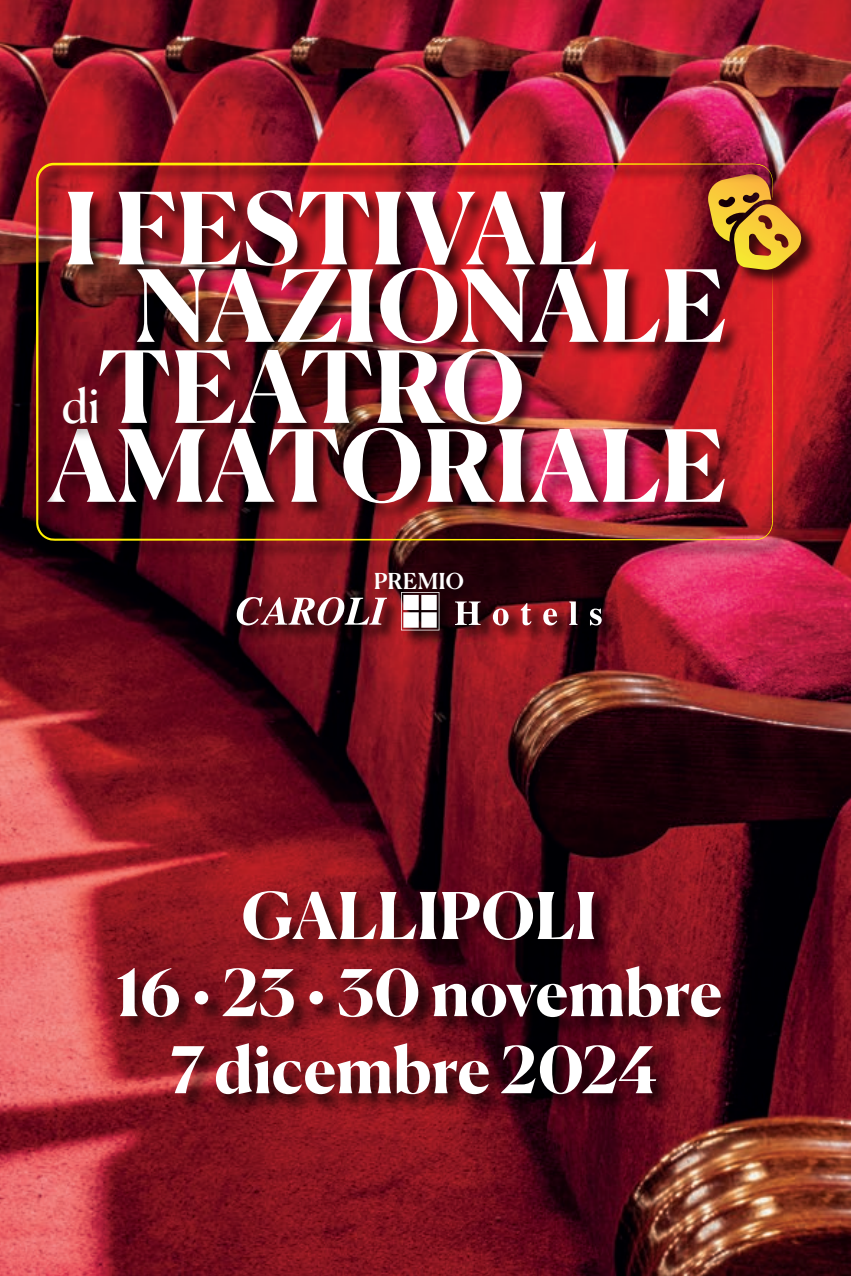
<style>
.page{position:relative;width:851px;height:1276px;background:#fff}
.page>*{position:absolute;margin:0;border:0;box-sizing:border-box;transform-origin:0 0}
.t1{font:700 99px "Canela";color:#fff}
.t2{font:700 64.2px/77.1px "Canela";color:#fff;text-align:center}
.t3{font:46.8px "Canela";color:#fff}
.t4{font:500 21.9px "Canela Text";color:#fff}
</style>
<div class="page">
<img style="left:0;top:0;width:850px;height:1276px">
<img style="left:795px;top:169px;width:29px;height:123px">
<svg style="left:795px;top:174px;width:6px;height:96px"></svg>
<img style="left:32px;top:158px;width:763px;height:405px">
<img style="left:36px;top:162px;width:738px;height:379px">
<img style="left:111px;top:877px;width:636px;height:257px">
<img style="left:369px;top:564px;width:116px;height:23px">
<img style="left:232px;top:587px;width:392px;height:66px">
<svg style="left:237px;top:597px;width:150px;height:28px"></svg>
<svg style="left:455px;top:601px;width:25px;height:24px"></svg>
<svg style="left:493px;top:608px;width:15px;height:17px"></svg>
<svg style="left:520px;top:603px;width:11px;height:22px"></svg>
<svg style="left:543px;top:608px;width:14px;height:17px"></svg>
<svg style="left:569px;top:601px;width:8px;height:24px"></svg>
<svg style="left:401px;top:592px;width:38px;height:38px"></svg>
<svg style="left:590px;top:608px;width:11px;height:17px"></svg>
<h1 class="t1" style="left:64px;top:151px;width:535px">I FESTIVAL</h1>
<h1 class="t1" style="left:136px;top:228px;width:592px">NAZIONALE</h1>
<h1 class="t1" style="left:97px;top:309px;width:428px">TEATRO</h1>
<h1 class="t1" style="left:47px;top:388px;width:680px">AMATORIALE</h1>
<p class="t3" style="left:62px;top:369px;width:39px">di</p>
<p class="t4" style="left:373px;top:561px;width:92px">PREMIO</p>
<p class="t2" style="left:116px;top:872px;width:607px">GALLIPOLI<br>16 • 23 • 30 novembre<br>7 dicembre 2024</p>
</div>
